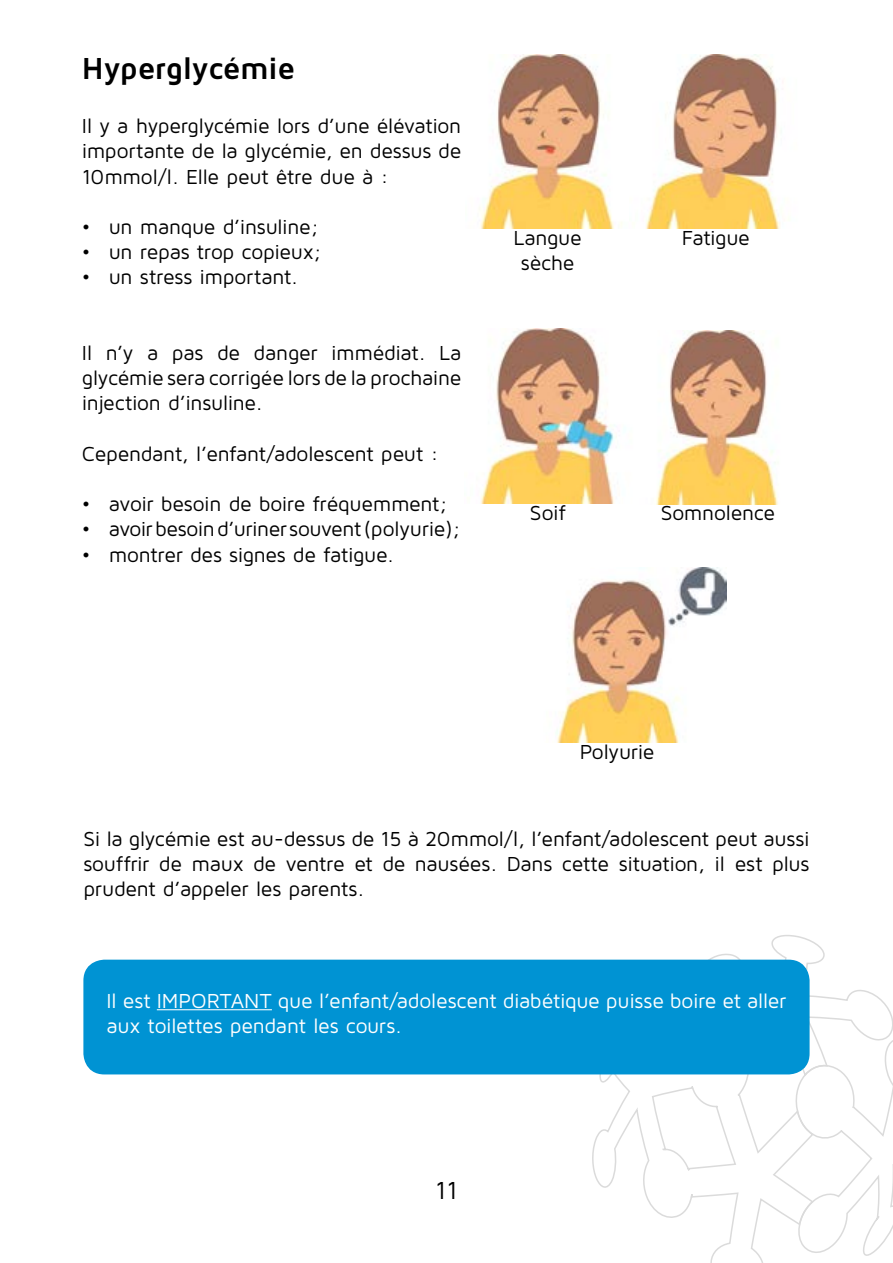
<style>
.page{position:relative;width:893px;height:1263px;background:#fff}
.page>*{position:absolute;margin:0;border:0;box-sizing:border-box;transform-origin:0 0}
.t1{font:700 31.5px "Maven Pro";letter-spacing:-.02em;color:#000}
.t2{font:25.5px "Maven Pro";color:#000}
.t3{font:21px/25.2px "Maven Pro";letter-spacing:-.015em;color:#000;text-align:justify}
.t4{font:21px/25.2px "Maven Pro";letter-spacing:-.015em;color:#fff}
</style>
<div class="page">
<svg style="left:589px;top:935px;width:304px;height:328px"></svg>
<div style="left:86px;top:963px;width:721px;height:108px;background:#0093d3;border-radius:18px"></div>
<hr style="left:157px;top:1009px;width:115px;height:1px;background:#fff">
<div style="left:83px;top:960px;width:727px;height:114px;border:6px solid #0093d3;border-radius:18px"></div>
<img style="left:479px;top:54px;width:310px;height:174px">
<img style="left:656px;top:330px;width:122px;height:174px">
<img style="left:480px;top:329px;width:135px;height:174px">
<img style="left:556px;top:568px;width:171px;height:174px">
<h1 class="t1" style="left:82px;top:48px;width:215px">Hyperglycémie</h1>
<p class="t3" style="left:82px;top:113px;width:381px">Il y a hyperglycémie lors d’une élévation importante de la glycémie, en dessus de 10mmol/l. Elle peut être due à :</p>
<p class="t3" style="left:82px;top:213px;width:239px">• un manque d’insuline;</p>
<p class="t3" style="left:82px;top:239px;width:242px">• un repas trop copieux;</p>
<p class="t3" style="left:82px;top:264px;width:218px">• un stress important.</p>
<p class="t3" style="left:82px;top:339px;width:381px">Il n’y a pas de danger immédiat. La glycémie sera corrigée lors de la prochaine injection d’insuline.</p>
<p class="t3" style="left:82px;top:440px;width:358px">Cependant, l’enfant/adolescent peut :</p>
<p class="t3" style="left:82px;top:491px;width:368px">• avoir besoin de boire fréquemment;</p>
<p class="t3" style="left:82px;top:516px;width:381px">• avoir besoin d’uriner souvent (polyurie);</p>
<p class="t3" style="left:82px;top:541px;width:314px">• montrer des signes de fatigue.</p>
<p class="t3" style="left:513px;top:225px;width:70px;text-align:center">Langue sèche</p>
<p class="t3" style="left:530px;top:499px;width:37px">Soif</p>
<p class="t3" style="left:682px;top:225px;width:70px">Fatigue</p>
<p class="t3" style="left:661px;top:499px;width:116px">Somnolence</p>
<p class="t3" style="left:580px;top:738px;width:76px">Polyurie</p>
<p class="t3" style="left:83px;top:825px;width:728px">Si la glycémie est au-dessus de 15 à 20mmol/l, l’enfant/adolescent peut aussi souffrir de maux de ventre et de nausées. Dans cette situation, il est plus prudent d’appeler les parents.</p>
<p class="t4" style="left:106px;top:987px;width:681px">Il est IMPORTANT que l’enfant/adolescent diabétique puisse boire et aller aux toilettes pendant les cours.</p>
<p class="t2" style="left:435px;top:1174px;width:24px">11</p>
</div>
